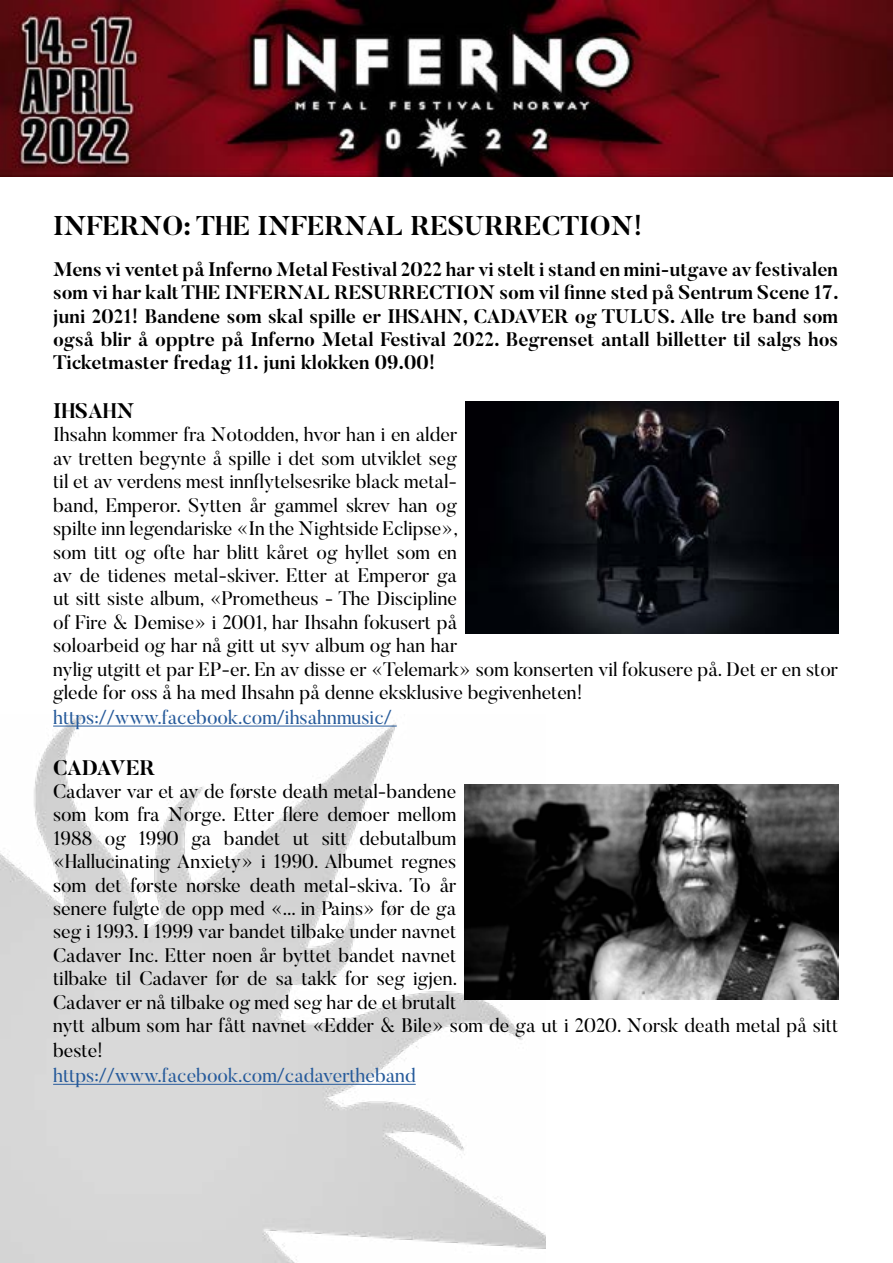
<style>
.page{position:relative;width:893px;height:1263px;background:#fff}
.page>*{position:absolute;margin:0;border:0;box-sizing:border-box;transform-origin:0 0}
.t1{font:700 27px "Butler";color:#000}
.t2{font:700 21px "Butler";color:#000}
.t3{font:19.5px/23.4px "Butler";color:#000}
.t4{font:700 19.5px/23.4px "Butler";color:#000;text-align:justify}
.t5{font:19.5px "Butler";color:#275b9b}
</style>
<div class="page">
<img style="left:0;top:714px;width:545px;height:549px">
<hr style="left:53px;top:725px;width:344px;height:1px;background:#275b9b">
<hr style="left:53px;top:1084px;width:363px;height:1px;background:#275b9b">
<img style="left:0;top:0;width:893px;height:177px">
<img style="left:465px;top:784px;width:373px;height:215px">
<img style="left:466px;top:401px;width:372px;height:232px">
<h1 class="t1" style="left:53px;top:208px;width:591px">INFERNO: THE INFERNAL RESURRECTION!</h1>
<p class="t4" style="left:53px;top:258px;width:787px">Mens vi ventet på Inferno Metal Festival 2022 har vi stelt i stand en mini-utgave av festivalen som vi har kalt THE INFERNAL RESURRECTION som vil finne sted på Sentrum Scene 17. juni 2021! Bandene som skal spille er IHSAHN, CADAVER og TULUS. Alle tre band som også blir å opptre på Inferno Metal Festival 2022. Begrenset antall billetter til salgs hos Ticketmaster fredag 11. juni klokken 09.00!</p>
<p class="t2" style="left:53px;top:397px;width:83px">IHSAHN</p>
<p class="t3" style="left:53px;top:423px;width:786px">Ihsahn kommer fra Notodden, hvor han i en alder<br>av tretten begynte å spille i det som utviklet seg<br>til et av verdens mest innflytelsesrike black metal-<br>band, Emperor. Sytten år gammel skrev han og<br>spilte inn legendariske «In the Nightside Eclipse»,<br>som titt og ofte har blitt kåret og hyllet som en<br>av de tidenes metal-skiver. Etter at Emperor ga<br>ut sitt siste album, «Prometheus - The Discipline<br>of Fire &amp; Demise» i 2001, har Ihsahn fokusert på<br>soloarbeid og har nå gitt ut syv album og han har<br>nylig utgitt et par EP-er. En av disse er «Telemark» som konserten vil fokusere på. Det er en stor glede for oss å ha med Ihsahn på denne eksklusive begivenheten!</p>
<p class="t5" style="left:53px;top:705px;width:340px">https://www.facebook.com/ihsahnmusic/</p>
<p class="t2" style="left:53px;top:754px;width:103px">CADAVER</p>
<p class="t3" style="left:53px;top:779px;width:786px">Cadaver var et av de første death metal-bandene<br>som kom fra Norge. Etter flere demoer mellom<br>1988 og 1990 ga bandet ut sitt debutalbum<br>«Hallucinating Anxiety» i 1990. Albumet regnes<br>som det første norske death metal-skiva. To år<br>senere fulgte de opp med «... in Pains» før de ga<br>seg i 1993. I 1999 var bandet tilbake under navnet<br>Cadaver Inc. Etter noen år byttet bandet navnet<br>tilbake til Cadaver før de sa takk for seg igjen.<br>Cadaver er nå tilbake og med seg har de et brutalt<br>nytt album som har fått navnet «Edder &amp; Bile» som de ga ut i 2020. Norsk death metal på sitt</p>
<p class="t3" style="left:53px;top:1038px;width:51px">beste!</p>
<p class="t5" style="left:53px;top:1063px;width:364px">https://www.facebook.com/cadavertheband</p>
</div>
